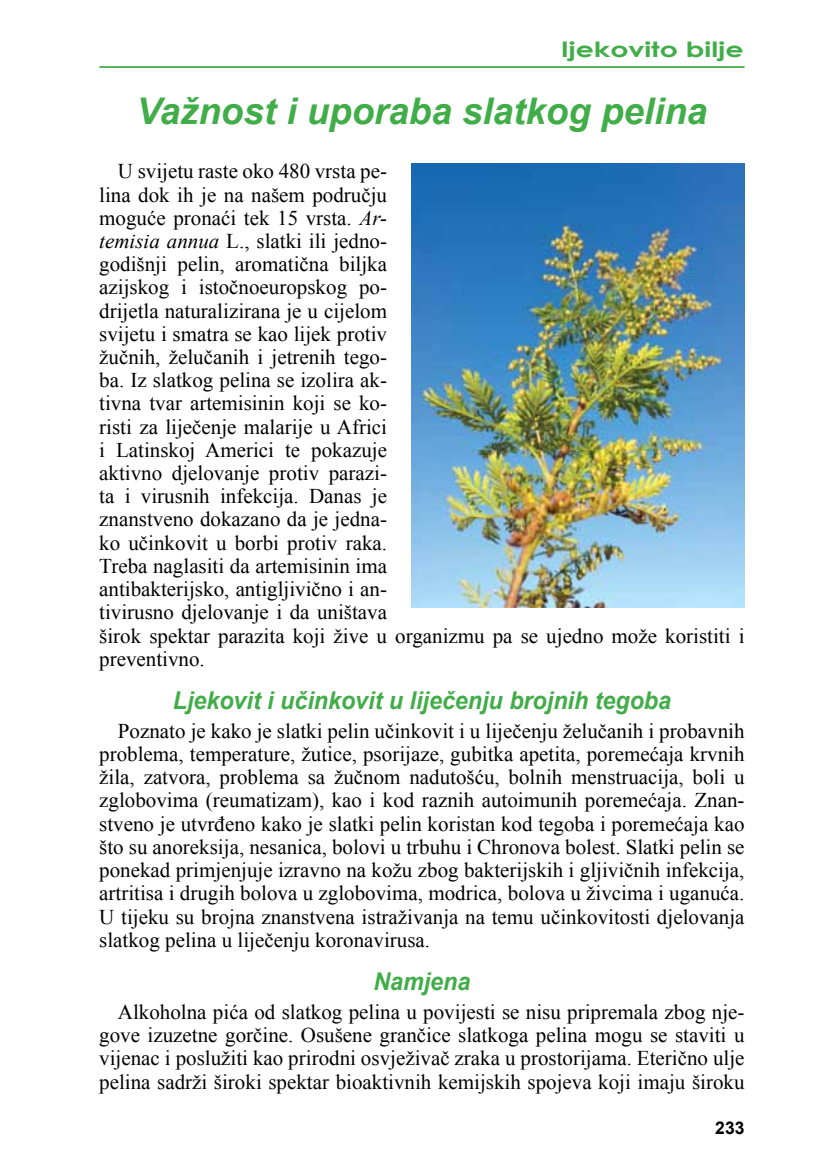
<style>
.page{position:relative;width:819px;height:1166px;background:#fff}
.page>*{position:absolute;margin:0;border:0;box-sizing:border-box;transform-origin:0 0}
.t1{font:italic 700 36.75px "Arial";color:#41ad49}
.t2{font:italic 700 24.5px "Arial";color:#41ad49;scale:.95 1}
.t3{font:21px/23.3px "Times New Roman";color:#000;text-align:justify}
.t4{font:700 21px "Century Gothic";color:#41ad49;scale:1.35 1}
.t5{font:700 17.5px "Arial";color:#000}
.s1{font-style:italic}
</style>
<div class="page">
<hr style="left:99px;top:66px;width:645px;height:2px;background:#41ad49">
<img style="left:412px;top:164px;width:332px;height:443px">
<p class="t4" style="left:561px;top:34px;width:136px">ljekovito bilje</p>
<h1 class="t1" style="left:136px;top:86px;width:572px">Važnost i uporaba slatkog pelina</h1>
<p class="t3" style="left:99px;top:159px;width:646px;text-align:left;text-indent:19px">U svijetu raste oko 480 vrsta pe-<br>lina dok ih je na našem području<br>moguće pronaći tek 15 vrsta. <span class="s1">Ar-<br>temisia annua</span> L., slatki ili jedno-<br>godišnji pelin, aromatična biljka<br>azijskog i istočnoeuropskog po-<br>drijetla naturalizirana je u cijelom<br>svijetu i smatra se kao lijek protiv<br>žučnih, želučanih i jetrenih tego-<br>ba. Iz slatkog pelina se izolira ak-<br>tivna tvar artemisinin koji se ko-<br>risti za liječenje malarije u Africi<br>i Latinskoj Americi te pokazuje<br>aktivno djelovanje protiv parazi-<br>ta i virusnih infekcija. Danas je<br>znanstveno dokazano da je jedna-<br>ko učinkovit u borbi protiv raka.<br>Treba naglasiti da artemisinin ima<br>antibakterijsko, antigljivično i an-<br>tivirusno djelovanje i da uništava<br>širok spektar parazita koji žive u organizmu pa se ujedno može koristiti i preventivno.</p>
<p class="t2" style="left:173px;top:684px;width:526px">Ljekovit i učinkovit u liječenju brojnih tegoba</p>
<p class="t3" style="left:99px;top:719px;width:646px;text-indent:19px">Poznato je kako je slatki pelin učinkovit i u liječenju želučanih i probavnih problema, temperature, žutice, psorijaze, gubitka apetita, poremećaja krvnih žila, zatvora, problema sa žučnom nadutošću, bolnih menstruacija, boli u zglobovima (reumatizam), kao i kod raznih autoimunih poremećaja. Znan&shy;stveno je utvrđeno kako je slatki pelin koristan kod tegoba i poremećaja kao što su anoreksija, nesanica, bolovi u trbuhu i Chronova bolest. Slatki pelin se ponekad primjenjuje izravno na kožu zbog bakterijskih i gljivičnih infekcija, artritisa i drugih bolova u zglobovima, modrica, bolova u živcima i uganuća.<br>U tijeku su brojna znanstvena istraživanja na temu učinkovitosti djelovanja slatkog pelina u liječenju koronavirusa.</p>
<p class="t2" style="left:373px;top:965px;width:104px">Namjena</p>
<p class="t3" style="left:99px;top:1000px;width:646px;text-indent:19px">Alkoholna pića od slatkog pelina u povijesti se nisu pripremala zbog nje&shy;gove izuzetne gorčine. Osušene grančice slatkoga pelina mogu se staviti u vijenac i poslužiti kao prirodni osvježivač zraka u prostorijama. Eterično ulje pelina sadrži široki spektar bioaktivnih kemijskih spojeva koji imaju široku</p>
<p class="t5" style="left:715px;top:1116px;width:31px">233</p>
</div>
